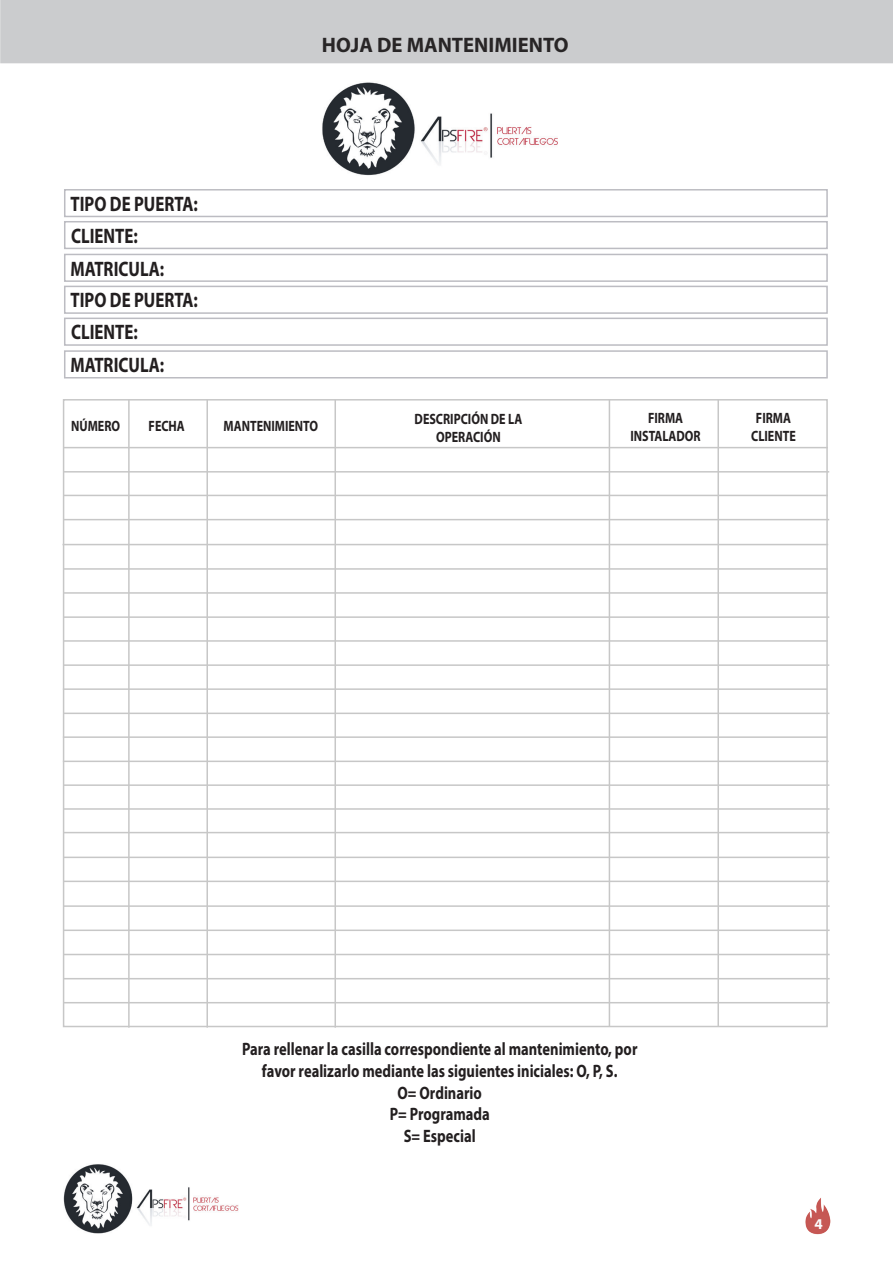
<style>
.page{position:relative;width:893px;height:1263px;background:#fff}
.page>*{position:absolute;margin:0;border:0;box-sizing:border-box;transform-origin:0 0}
.t1{font:700 21px/32.2px "Myriad Pro";color:#231f20;scale:.8 1}
.t2{font:700 21px "Myriad Pro";color:#282526}
.t3{font:700 18px/21.6px "Myriad Pro";color:#231f20;text-align:center;scale:.8 1}
.t4{font:700 15px/18px "Myriad Pro";color:#231f20;text-align:center;scale:.8 1}
.t5{font:700 15px "Myriad Pro";color:#fbfbfc}
</style>
<div class="page">
<div style="left:0;top:0;width:893px;height:63px;background:#cbccce"></div>
<img style="left:805px;top:1198px;width:26px;height:36px">
<div style="left:64px;top:189px;width:764px;height:28px;border:2px solid #bcbcc2"></div>
<div style="left:64px;top:254px;width:764px;height:28px;border:2px solid #bcbcc2"></div>
<div style="left:64px;top:221px;width:764px;height:28px;border:2px solid #bcbcc2"></div>
<div style="left:64px;top:286px;width:764px;height:28px;border:2px solid #bcbcc2"></div>
<div style="left:64px;top:350px;width:764px;height:28px;border:2px solid #bcbcc2"></div>
<div style="left:64px;top:318px;width:764px;height:28px;border:2px solid #bcbcc2"></div>
<hr style="left:64px;top:447px;width:764px;height:1px;background:#c7c7c7">
<hr style="left:64px;top:471px;width:765px;height:1px;background:#c7c7c7">
<hr style="left:64px;top:495px;width:764px;height:1px;background:#c7c7c7">
<hr style="left:64px;top:519px;width:765px;height:1px;background:#c7c7c7">
<hr style="left:64px;top:640px;width:764px;height:2px;background:#c7c7c7">
<hr style="left:64px;top:664px;width:765px;height:2px;background:#c7c7c7">
<hr style="left:64px;top:592px;width:764px;height:2px;background:#c7c7c7">
<hr style="left:64px;top:616px;width:765px;height:2px;background:#c7c7c7">
<hr style="left:64px;top:568px;width:764px;height:2px;background:#c7c7c7">
<hr style="left:63px;top:544px;width:765px;height:1px;background:#c7c7c7">
<hr style="left:63px;top:688px;width:764px;height:2px;background:#c7c7c7">
<hr style="left:64px;top:713px;width:765px;height:1px;background:#c7c7c7">
<hr style="left:63px;top:736px;width:764px;height:2px;background:#c7c7c7">
<hr style="left:63px;top:761px;width:765px;height:1px;background:#c7c7c7">
<hr style="left:128px;top:400px;width:2px;height:627px;background:#c7c7c7">
<hr style="left:206px;top:400px;width:2px;height:627px;background:#c7c7c7">
<hr style="left:334px;top:400px;width:2px;height:627px;background:#c7c7c7">
<hr style="left:609px;top:400px;width:1px;height:627px;background:#c7c7c7">
<hr style="left:717px;top:400px;width:2px;height:627px;background:#c7c7c7">
<hr style="left:64px;top:784px;width:765px;height:2px;background:#c7c7c7">
<hr style="left:64px;top:808px;width:765px;height:2px;background:#c7c7c7">
<hr style="left:64px;top:832px;width:765px;height:1px;background:#c7c7c7">
<hr style="left:64px;top:856px;width:765px;height:2px;background:#c7c7c7">
<hr style="left:64px;top:880px;width:765px;height:2px;background:#c7c7c7">
<hr style="left:64px;top:905px;width:766px;height:2px;background:#c7c7c7">
<hr style="left:64px;top:929px;width:766px;height:2px;background:#c7c7c7">
<hr style="left:64px;top:954px;width:766px;height:1px;background:#c7c7c7">
<hr style="left:64px;top:978px;width:766px;height:1px;background:#c7c7c7">
<hr style="left:64px;top:1002px;width:766px;height:1px;background:#c7c7c7">
<img style="left:64px;top:1164px;width:175px;height:69px">
<img style="left:322px;top:82px;width:236px;height:94px">
<p class="t1" style="left:70px;top:187px;width:161px">TIPO DE PUERTA:<br>CLIENTE:<br>MATRICULA:<br>TIPO DE PUERTA:<br>CLIENTE:<br>MATRICULA:</p>
<p class="t2" style="left:322px;top:32px;width:248px">HOJA DE MANTENIMIENTO</p>
<p class="t4" style="left:71px;top:417px;width:63px">NÚMERO</p>
<p class="t4" style="left:149px;top:417px;width:47px">FECHA</p>
<p class="t4" style="left:224px;top:416px;width:120px">MANTENIMIENTO</p>
<p class="t4" style="left:415px;top:409px;width:136px">DESCRIPCIÓN DE LA<br>OPERACIÓN</p>
<p class="t4" style="left:630px;top:408px;width:89px">FIRMA<br>INSTALADOR</p>
<p class="t4" style="left:751px;top:408px;width:57px">FIRMA<br>CLIENTE</p>
<p class="t3" style="left:242px;top:1038px;width:496px">Para rellenar la casilla correspondiente al mantenimiento, por favor realizarlo mediante las siguientes iniciales: O, P, S.<br>O= Ordinario<br>P= Programada<br>S= Especial</p>
<p class="t5" style="left:814px;top:1214px;width:10px">4</p>
</div>
